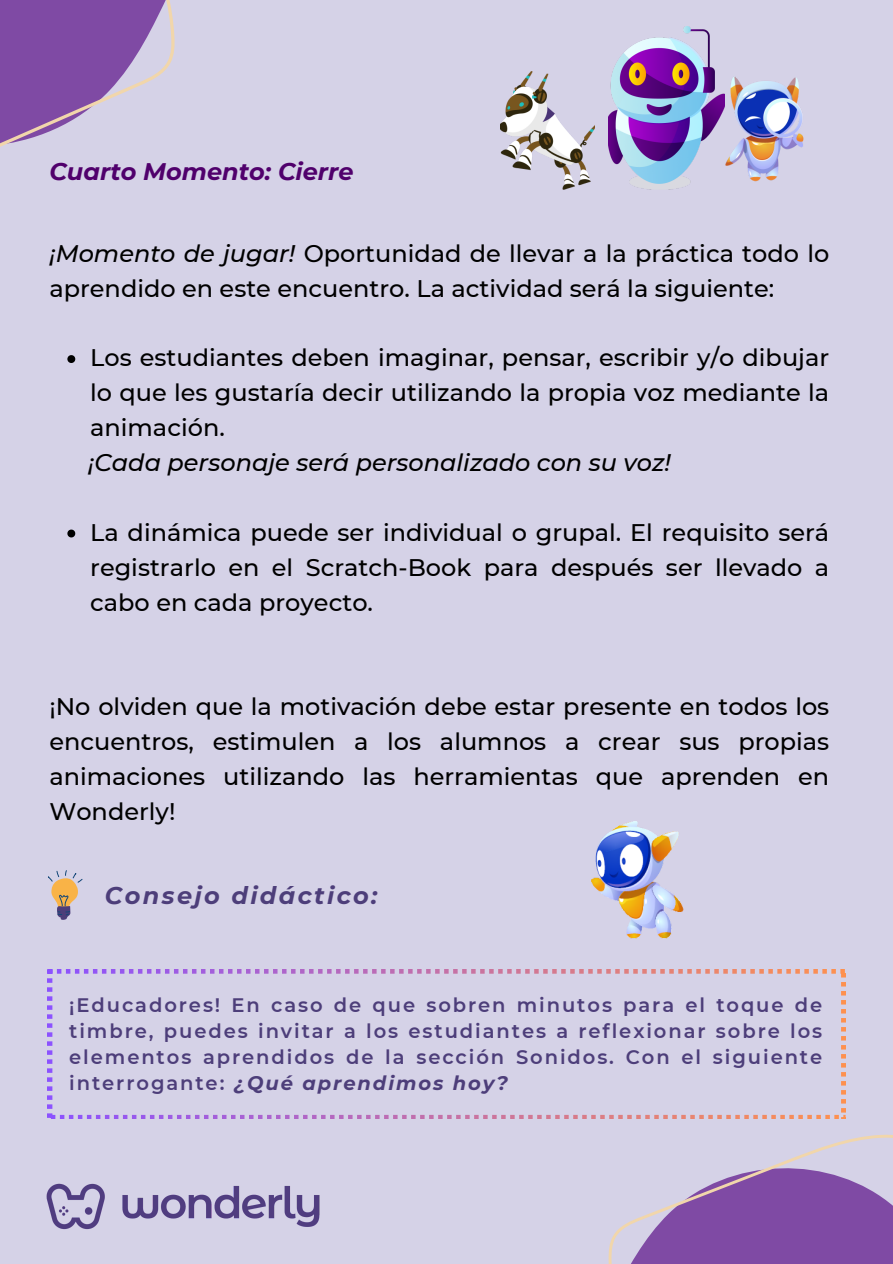
<style>
.page{position:relative;width:893px;height:1264px;background:#fff}
.page>*{position:absolute;margin:0;border:0;box-sizing:border-box;transform-origin:0 0}
.t1{font:500 24px/34.8px "Montserrat";color:#000;text-align:justify}
.t2{font:italic 500 24px "Montserrat";color:#000}
.t3{font:italic 700 24px "Montserrat";color:#50006c}
.t4{font:italic 700 24px "Montserrat";letter-spacing:.1em;color:#4d3e7a}
.t5{font:600 19.5px/25.8px "Montserrat";letter-spacing:.1em;color:#4d3e7a;text-align:justify}
.s1{font-style:italic}
.s2{font-weight:700;font-style:italic}
</style>
<div class="page">
<div style="left:0;top:0;width:892px;height:1263px;background:#d5d2e7"></div>
<svg style="left:556px;top:1090px;width:336px;height:173px"></svg>
<svg style="left:0;top:0;width:175px;height:147px"></svg>
<img style="left:46px;top:1023px;width:316px;height:207px">
<svg style="left:67px;top:355px;width:8px;height:8px"></svg>
<svg style="left:67px;top:529px;width:8px;height:8px"></svg>
<svg style="left:48px;top:969px;width:797px;height:149px"></svg>
<svg style="left:48px;top:870px;width:35px;height:49px"></svg>
<img style="left:500px;top:71px;width:94px;height:118px">
<img style="left:724px;top:77px;width:80px;height:105px">
<img style="left:608px;top:27px;width:116px;height:162px">
<img style="left:591px;top:821px;width:93px;height:118px">
<p class="t3" style="left:49px;top:157px;width:306px">Cuarto Momento: Cierre</p>
<p class="t1" style="left:49px;top:236px;width:781px"><span class="s1">¡Momento de jugar!</span> Oportunidad de llevar a la práctica todo lo aprendido en este encuentro. La actividad será la siguiente:</p>
<p class="t1" style="left:90px;top:340px;width:740px">Los estudiantes deben imaginar, pensar, escribir y/o dibujar lo que les gustaría decir utilizando la propia voz mediante la animación.</p>
<h1 class="t2" style="left:88px;top:448px;width:584px">¡Cada personaje será personalizado con su voz!</h1>
<h1 class="t1" style="left:90px;top:515px;width:740px">La dinámica puede ser individual o grupal. El requisito será registrarlo en el Scratch-Book para después ser llevado a cabo en cada proyecto.</h1>
<p class="t1" style="left:49px;top:689px;width:781px">¡No olviden que la motivación debe estar presente en todos los encuentros, estimulen a los alumnos a crear sus propias animaciones utilizando las herramientas que aprenden en Wonderly!</p>
<p class="t4" style="left:105px;top:880px;width:274px">Consejo didáctico:</p>
<h1 class="t5" style="left:69px;top:992px;width:754px">¡Educadores! En caso de que sobren minutos para el toque de timbre, puedes invitar a los estudiantes a reflexionar sobre los elementos aprendidos de la sección Sonidos. Con el siguiente interrogante: <span class="s2">¿Qué aprendimos hoy?</span></h1>
</div>
